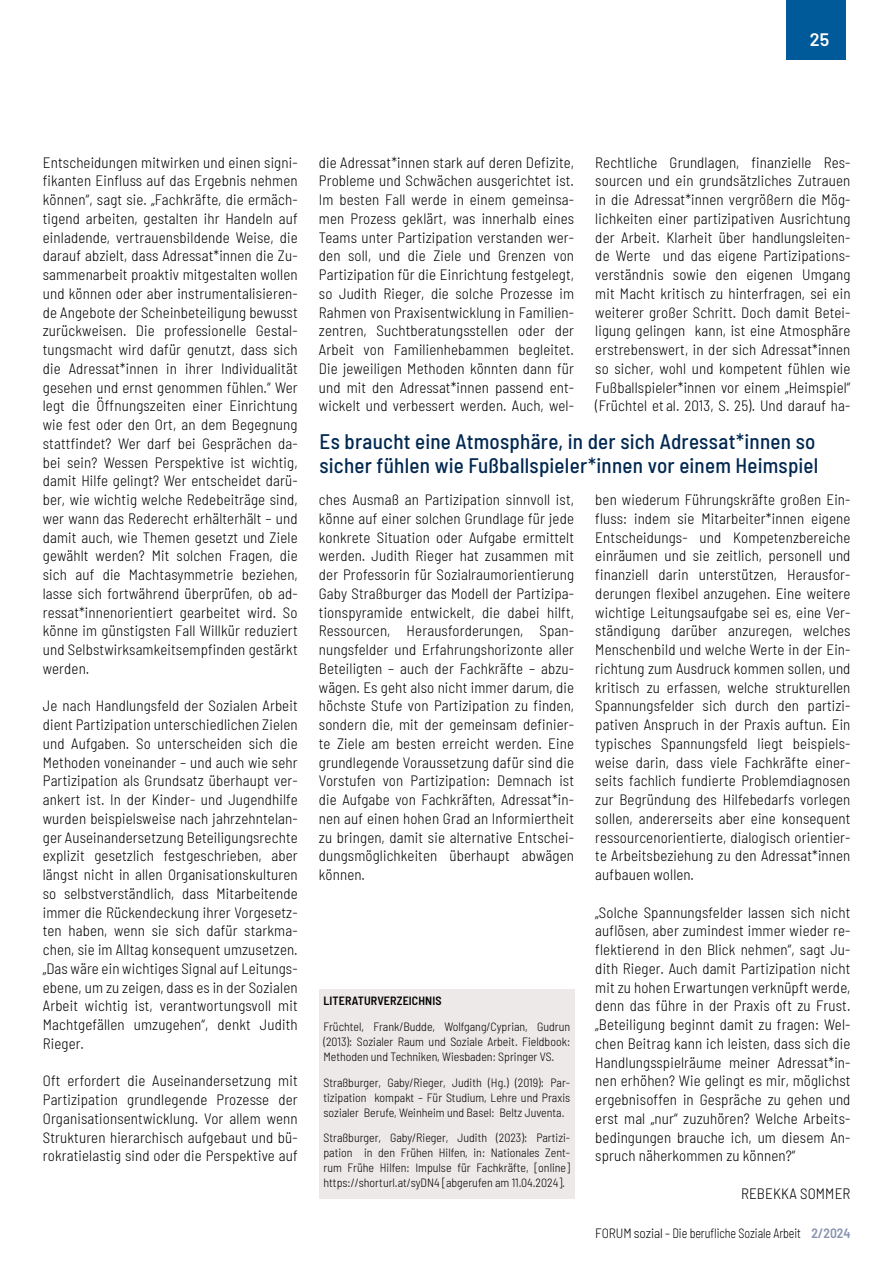
<style>
.page{position:relative;width:893px;height:1263px;background:#fff}
.page>*{position:absolute;margin:0;border:0;box-sizing:border-box;transform-origin:0 0}
.t1{font:500 semi-condensed 21px/24px "Barlow";letter-spacing:.01em;color:#002851}
.t2{font:600 18px "Barlow";color:#fff}
.t3{font:300 semi-condensed 15px/18.8px "Barlow";letter-spacing:.01em;color:#000;text-align:justify}
.t4{font:300 semi-condensed 13.5px "Barlow";letter-spacing:-.005em;color:#000}
.t5{font:300 semi-condensed 12px/15px "Barlow";color:#000;text-align:justify}
.t6{font:600 semi-condensed 12px "Barlow";letter-spacing:.01em;color:#000}
.s1{font-weight:600;color:#8993b0}
</style>
<div class="page">
<div style="left:787px;top:0;width:59px;height:60px;background:#005a9a"></div>
<div style="left:319px;top:989px;width:255px;height:209px;background:#ece9e8"></div>
<p class="t2" style="left:810px;top:26px;width:21px">25</p>
<p class="t3" style="left:43px;top:152px;width:256px">Entscheidungen mitwirken und einen signi&shy;fikanten Einfluss auf das Ergebnis nehmen können“, sagt sie. „Fachkräfte, die ermäch&shy;tigend arbeiten, gestalten ihr Handeln auf einladende, vertrauensbildende Weise, die darauf abzielt, dass Adressat*innen die Zu&shy;sammenarbeit proaktiv mitgestalten wollen und können oder aber instrumentalisieren&shy;de Angebote der Scheinbeteiligung bewusst zurückweisen. Die professionelle Gestal&shy;tungsmacht wird dafür genutzt, dass sich die Adressat*innen in ihrer Individualität gesehen und ernst genommen fühlen.“ Wer legt die Öffnungszeiten einer Einrichtung wie fest oder den Ort, an dem Begegnung stattfindet? Wer darf bei Gesprächen da&shy;bei sein? Wessen Perspektive ist wichtig, damit Hilfe gelingt? Wer entscheidet darü&shy;ber, wie wichtig welche Redebeiträge sind, wer wann das Rederecht erhälterhält – und damit auch, wie Themen gesetzt und Ziele gewählt werden? Mit solchen Fragen, die sich auf die Machtasymmetrie beziehen, lasse sich fortwährend überprüfen, ob ad&shy;ressat*innenorientiert gearbeitet wird. So könne im günstigsten Fall Willkür reduziert und Selbstwirksamkeitsempfinden gestärkt werden.</p>
<p class="t3" style="left:43px;top:695px;width:256px">Je nach Handlungsfeld der Sozialen Arbeit dient Partizipation unterschiedlichen Zielen und Aufgaben. So unterscheiden sich die Methoden voneinander – und auch wie sehr Partizipation als Grundsatz überhaupt ver&shy;ankert ist. In der Kinder- und Jugendhilfe wurden beispielsweise nach jahrzehntelan&shy;ger Auseinandersetzung Beteiligungsrechte explizit gesetzlich festgeschrieben, aber längst nicht in allen Organisationskulturen so selbstverständlich, dass Mitarbeitende immer die Rückendeckung ihrer Vorgesetz&shy;ten haben, wenn sie sich dafür starkma&shy;chen, sie im Alltag konsequent umzusetzen. „Das wäre ein wichtiges Signal auf Leitungs&shy;ebene, um zu zeigen, dass es in der Sozialen Arbeit wichtig ist, verantwortungsvoll mit Machtgefällen umzugehen“, denkt Judith Rieger.</p>
<p class="t3" style="left:43px;top:1070px;width:256px">Oft erfordert die Auseinandersetzung mit Partizipation grundlegende Prozesse der Organisationsentwicklung. Vor allem wenn Strukturen hierarchisch aufgebaut und bü&shy;rokratielastig sind oder die Perspektive auf</p>
<p class="t3" style="left:319px;top:152px;width:257px">die Adressat*innen stark auf deren Defizite, Probleme und Schwächen ausgerichtet ist.<br>Im besten Fall werde in einem gemeinsa&shy;men Prozess geklärt, was innerhalb eines Teams unter Partizipation verstanden wer&shy;den soll, und die Ziele und Grenzen von Partizipation für die Einrichtung festgelegt, so Judith Rieger, die solche Prozesse im Rahmen von Praxisentwicklung in Familien&shy;zentren, Suchtberatungsstellen oder der Arbeit von Familienhebammen begleitet.<br>Die jeweiligen Methoden könnten dann für und mit den Adressat*innen passend ent&shy;wickelt und verbessert werden. Auch, wel-</p>
<p class="t3" style="left:595px;top:152px;width:257px">Rechtliche Grundlagen, finanzielle Res&shy;sourcen und ein grundsätzliches Zutrauen in die Adressat*innen vergrößern die Mög&shy;lichkeiten einer partizipativen Ausrichtung der Arbeit. Klarheit über handlungsleiten&shy;de Werte und das eigene Partizipations&shy;verständnis sowie den eigenen Umgang mit Macht kritisch zu hinterfragen, sei ein weiterer großer Schritt. Doch damit Betei&shy;ligung gelingen kann, ist eine Atmosphäre erstrebenswert, in der sich Adressat*innen so sicher, wohl und kompetent fühlen wie Fußballspieler*innen vor einem „Heimspiel“ (Früchtel et al. 2013, S. 25). Und darauf ha-</p>
<h1 class="t1" style="left:320px;top:428px;width:500px">Es braucht eine Atmosphäre, in der sich Adressat*innen so sicher fühlen wie Fußballspieler*innen vor einem Heimspiel</h1>
<p class="t3" style="left:319px;top:489px;width:257px">ches Ausmaß an Partizipation sinnvoll ist, könne auf einer solchen Grundlage für jede konkrete Situation oder Aufgabe ermittelt werden. Judith Rieger hat zusammen mit der Professorin für Sozialraumorientierung Gaby Straßburger das Modell der Partizipa&shy;tionspyramide entwickelt, die dabei hilft, Ressourcen, Herausforderungen, Span&shy;nungsfelder und Erfahrungshorizonte aller Beteiligten – auch der Fachkräfte – abzu&shy;wägen. Es geht also nicht immer darum, die höchste Stufe von Partizipation zu finden, sondern die, mit der gemeinsam definier&shy;te Ziele am besten erreicht werden. Eine grundlegende Voraussetzung dafür sind die Vorstufen von Partizipation: Demnach ist die Aufgabe von Fachkräften, Adressat*in&shy;nen auf einen hohen Grad an Informiertheit zu bringen, damit sie alternative Entschei&shy;dungsmöglichkeiten überhaupt abwägen können.</p>
<p class="t6" style="left:323px;top:992px;width:120px">LITERATURVERZEICHNIS</p>
<p class="t5" style="left:323px;top:1018px;width:248px">Früchtel, Frank/Budde, Wolfgang/Cyprian, Gudrun (2013): Sozialer Raum und Soziale Arbeit. Fieldbook:<br>Methoden und Techniken, Wiesbaden: Springer VS.</p>
<p class="t5" style="left:323px;top:1074px;width:248px">Straßburger, Gaby/Rieger, Judith (Hg.) (2019): Par&shy;tizipation kompakt – Für Studium, Lehre und Praxis sozialer Berufe, Weinheim und Basel: Beltz Juventa.</p>
<p class="t5" style="left:323px;top:1129px;width:248px">Straßburger, Gaby/Rieger, Judith (2023): Partizi&shy;pation in den Frühen Hilfen, in: Nationales Zent&shy;rum Frühe Hilfen: Impulse für Fachkräfte, [online] https://shorturl.at/syDN4 [abgerufen am 11.04.2024].</p>
<p class="t3" style="left:595px;top:489px;width:257px">ben wiederum Führungskräfte großen Ein&shy;fluss: indem sie Mitarbeiter*innen eigene Entscheidungs- und Kompetenzbereiche einräumen und sie zeitlich, personell und finanziell darin unterstützen, Herausfor&shy;derungen flexibel anzugehen. Eine weitere wichtige Leitungsaufgabe sei es, eine Ver&shy;ständigung darüber anzuregen, welches Menschenbild und welche Werte in der Ein&shy;richtung zum Ausdruck kommen sollen, und kritisch zu erfassen, welche strukturellen Spannungsfelder sich durch den partizi&shy;pativen Anspruch in der Praxis auftun. Ein typisches Spannungsfeld liegt beispiels&shy;weise darin, dass viele Fachkräfte einer&shy;seits fachlich fundierte Problemdiagnosen zur Begründung des Hilfebedarfs vorlegen sollen, andererseits aber eine konsequent ressourcenorientierte, dialogisch orientier&shy;te Arbeitsbeziehung zu den Adressat*innen aufbauen wollen.</p>
<p class="t3" style="left:595px;top:902px;width:257px">„Solche Spannungsfelder lassen sich nicht auflösen, aber zumindest immer wieder re&shy;flektierend in den Blick nehmen“, sagt Ju&shy;dith Rieger. Auch damit Partizipation nicht mit zu hohen Erwartungen verknüpft werde, denn das führe in der Praxis oft zu Frust. „Beteiligung beginnt damit zu fragen: Wel&shy;chen Beitrag kann ich leisten, dass sich die Handlungsspielräume meiner Adressat*in&shy;nen erhöhen? Wie gelingt es mir, möglichst ergebnisoffen in Gespräche zu gehen und erst mal „nur“ zuzuhören? Welche Arbeits&shy;bedingungen brauche ich, um diesem An&shy;spruch näherkommen zu können?“</p>
<p class="t3" style="left:741px;top:1183px;width:111px">REBEKKA SOMMER</p>
<p class="t4" style="left:595px;top:1223px;width:257px">FORUM sozial – Die berufliche Soziale Arbeit <span class="s1">2/2024</span></p>
</div>
